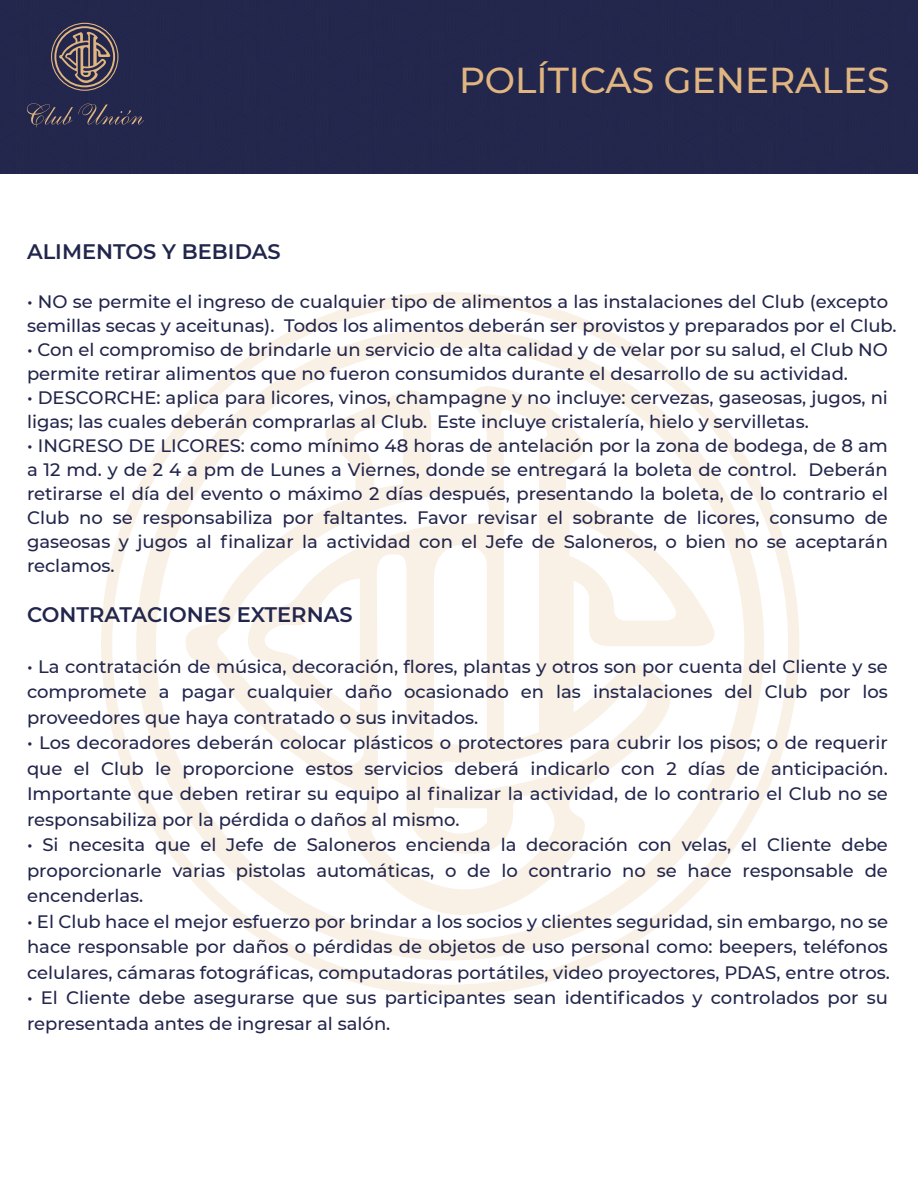
<style>
.page{position:relative;width:918px;height:1188px;background:#fff}
.page>*{position:absolute;margin:0;border:0;box-sizing:border-box;transform-origin:0 0}
.t1{font:500 36px "Montserrat";color:#e2b681}
.t2{font:600 21px "Montserrat";color:#22264c}
.t3{font:500 18px/25.5px "Montserrat";color:#22264c;text-align:justify}
</style>
<div class="page">
<svg style="left:101px;top:292px;width:698px;height:704px"></svg>
<svg style="left:186px;top:384px;width:531px;height:531px"></svg>
<div style="left:0;top:0;width:918px;height:174px;background:#23274c"></div>
<h1 class="t1" style="left:459px;top:55px;width:432px">POLÍTICAS GENERALES</h1>
<p class="t2" style="left:27px;top:236px;width:255px">ALIMENTOS Y BEBIDAS</p>
<p class="t3" style="left:27px;top:289px;width:871px;line-height:24px">• NO se permite el ingreso de cualquier tipo de alimentos a las instalaciones del Club (excepto semillas secas y aceitunas). Todos los alimentos deberán ser provistos y preparados por el Club.</p>
<p class="t3" style="left:27px;top:337px;width:862px;line-height:24px">• Con el compromiso de brindarle un servicio de alta calidad y de velar por su salud, el Club NO permite retirar alimentos que no fueron consumidos durante el desarrollo de su actividad.</p>
<p class="t3" style="left:27px;top:385px;width:863px;line-height:24px">• DESCORCHE: aplica para licores, vinos, champagne y no incluye: cervezas, gaseosas, jugos, ni ligas; las cuales deberán comprarlas al Club. Este incluye cristalería, hielo y servilletas.</p>
<p class="t3" style="left:27px;top:433px;width:863px;line-height:24px">• INGRESO DE LICORES: como mínimo 48 horas de antelación por la zona de bodega, de 8 am a 12 md. y de 2 4 a pm de Lunes a Viernes, donde se entregará la boleta de control. Deberán retirarse el día del evento o máximo 2 días después, presentando la boleta, de lo contrario el Club no se responsabiliza por faltantes. Favor revisar el sobrante de licores, consumo de gaseosas y jugos al finalizar la actividad con el Jefe de Saloneros, o bien no se aceptarán reclamos.</p>
<p class="t2" style="left:27px;top:600px;width:327px">CONTRATACIONES EXTERNAS</p>
<p class="t3" style="left:27px;top:653px;width:863px">• La contratación de música, decoración, flores, plantas y otros son por cuenta del Cliente y se compromete a pagar cualquier daño ocasionado en las instalaciones del Club por los proveedores que haya contratado o sus invitados.</p>
<p class="t3" style="left:27px;top:730px;width:862px">• Los decoradores deberán colocar plásticos o protectores para cubrir los pisos; o de requerir que el Club le proporcione estos servicios deberá indicarlo con 2 días de anticipación.<br>Importante que deben retirar su equipo al finalizar la actividad, de lo contrario el Club no se responsabiliza por la pérdida o daños al mismo.</p>
<p class="t3" style="left:27px;top:832px;width:862px">• Si necesita que el Jefe de Saloneros encienda la decoración con velas, el Cliente debe proporcionarle varias pistolas automáticas, o de lo contrario no se hace responsable de encenderlas.</p>
<p class="t3" style="left:27px;top:908px;width:864px">• El Club hace el mejor esfuerzo por brindar a los socios y clientes seguridad, sin embargo, no se hace responsable por daños o pérdidas de objetos de uso personal como: beepers, teléfonos celulares, cámaras fotográficas, computadoras portátiles, video proyectores, PDAS, entre otros.</p>
<p class="t3" style="left:27px;top:985px;width:863px">• El Cliente debe asegurarse que sus participantes sean identificados y controlados por su representada antes de ingresar al salón.</p>
</div>
